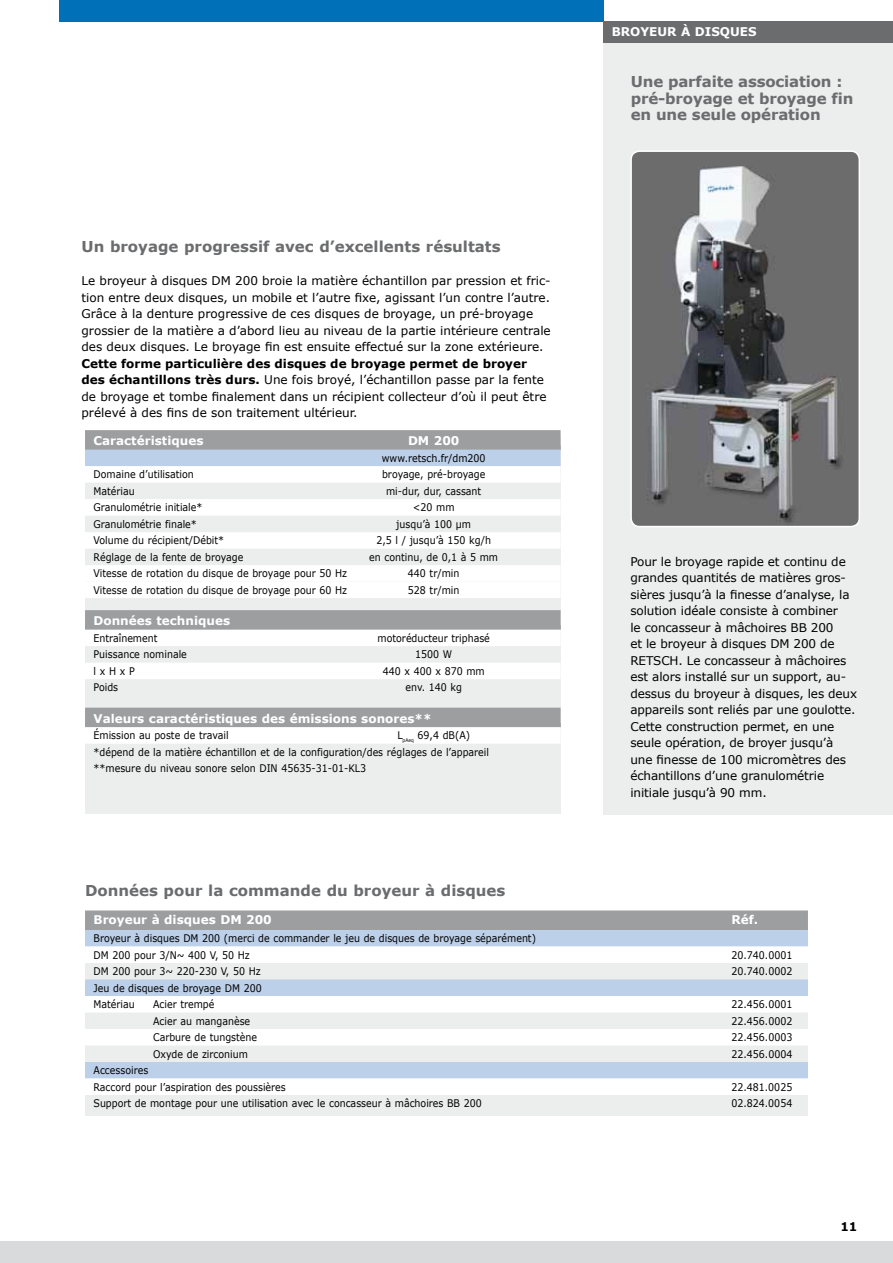
<style>
.page{position:relative;width:893px;height:1263px;background:#fff}
.page>*{position:absolute;margin:0;border:0;box-sizing:border-box;transform-origin:0 0}
.t1{font:700 15px/16.5px "Verdana";color:#6b6c6e}
.t2{font:12px/16.5px "Verdana";letter-spacing:-.01em;color:#000}
.t3{font:700 12px "Verdana";color:#fff}
.t4{font:700 12px "Verdana";color:#000}
.t5{font:10.5px/16.5px "Verdana";color:#000;scale:.9 1}
.s1{font-weight:700}
</style>
<div class="page">
<div style="left:604px;top:0;width:289px;height:814px;background:#eceded"></div>
<div style="left:603px;top:0;width:290px;height:22px;background:#fff"></div>
<div style="left:60px;top:0;width:544px;height:21px;background:#0070b8"></div>
<div style="left:604px;top:21px;width:289px;height:22px;background:#6b6c6e"></div>
<div style="left:0;top:1242px;width:893px;height:21px;background:#d9dadb"></div>
<div style="left:85px;top:916px;width:723px;height:200px;background:#eceded"></div>
<div style="left:85px;top:910px;width:723px;height:20px;background:#9c9e9f"></div>
<div style="left:85px;top:930px;width:723px;height:16px;background:#bdd0e9"></div>
<div style="left:85px;top:946px;width:723px;height:17px;background:#fff"></div>
<div style="left:85px;top:979px;width:723px;height:17px;background:#bdd0e9"></div>
<div style="left:85px;top:996px;width:723px;height:16px;background:#fff"></div>
<div style="left:85px;top:1029px;width:723px;height:16px;background:#fff"></div>
<div style="left:85px;top:1062px;width:723px;height:16px;background:#bdd0e9"></div>
<div style="left:85px;top:1078px;width:723px;height:17px;background:#fff"></div>
<div style="left:85px;top:436px;width:476px;height:378px;background:#eceded"></div>
<div style="left:85px;top:430px;width:476px;height:20px;background:#9c9e9f"></div>
<div style="left:85px;top:450px;width:476px;height:16px;background:#bdd0e9"></div>
<div style="left:85px;top:466px;width:476px;height:17px;background:#fff"></div>
<div style="left:85px;top:499px;width:476px;height:17px;background:#fff"></div>
<div style="left:85px;top:532px;width:476px;height:17px;background:#fff"></div>
<div style="left:85px;top:565px;width:476px;height:17px;background:#fff"></div>
<div style="left:85px;top:582px;width:476px;height:16px;background:#fff"></div>
<div style="left:85px;top:610px;width:476px;height:20px;background:#9c9e9f"></div>
<div style="left:85px;top:630px;width:476px;height:16px;background:#fff"></div>
<div style="left:85px;top:663px;width:476px;height:16px;background:#fff"></div>
<div style="left:85px;top:708px;width:476px;height:19px;background:#9c9e9f"></div>
<div style="left:85px;top:727px;width:476px;height:17px;background:#fff"></div>
<img style="left:633px;top:153px;width:224px;height:371px">
<div style="left:630px;top:150px;width:230px;height:377px;border:2px solid #fff;border-radius:9px"></div>
<p class="t3" style="left:612px;top:24px;width:20px">BROYEUR</p>
<p class="t3" style="left:681px;top:24px;width:24px">À DISQUES</p>
<p class="t1" style="left:81px;top:238px;width:421px">U n broyage progressif avec d’excellents résultats</p>
<p class="t2" style="left:81px;top:272px;width:471px">Le broyeur à disques DM 200 broie la matière échantillon par pression et fric&shy;tion entre deux disques, un mobile et l’autre fixe, agissant l’un contre l’autre.<br>Grâce à la denture progressive de ces disques de broyage, un pré-broyage grossier de la matière a d’abord lieu au niveau de la partie intérieure centrale des deux disques. Le broyage fin est ensuite effectué sur la zone extérieure.</p>
<p class="t2" style="left:81px;top:354px;width:467px"><span class="s1">Cette forme particulière des disques de broyage permet de broyer des échantillons très durs.</span> Une fois broyé, l’échantillon passe par la fente de broyage et tombe finalement dans un récipient collecteur d’où il peut être prélevé à des fins de son traitement ultérieur.</p>
<p class="t3" style="left:94px;top:433px;width:111px">Caractéristiques</p>
<p class="t3" style="left:408px;top:433px;width:8px">DM</p>
<p class="t3" style="left:434px;top:433px;width:27px">200</p>
<p class="t5" style="left:382px;top:449px;width:117px">www.retsch.fr/dm200</p>
<p class="t5" style="left:94px;top:466px;width:113px">Domaine d’utilisation</p>
<p class="t5" style="left:382px;top:466px;width:116px">broyage, pré-broyage</p>
<p class="t5" style="left:94px;top:482px;width:47px">Matériau</p>
<p class="t5" style="left:386px;top:482px;width:107px">mi-dur, dur, cassant</p>
<p class="t5" style="left:94px;top:499px;width:123px">Granulométrie initiale*</p>
<p class="t5" style="left:413px;top:499px;width:48px">&lt;20 mm</p>
<p class="t5" style="left:94px;top:515px;width:116px">Granulométrie finale*</p>
<p class="t5" style="left:396px;top:515px;width:85px">jusqu’à 100 μm</p>
<p class="t5" style="left:94px;top:532px;width:147px">Volume du récipient/Débit*</p>
<p class="t5" style="left:376px;top:532px;width:129px">2,5 l / jusqu’à 150 kg/h</p>
<p class="t5" style="left:94px;top:548px;width:168px">Réglage de la fente de broyage</p>
<p class="t5" style="left:369px;top:548px;width:145px">en continu, de 0,1 à 5 mm</p>
<p class="t5" style="left:94px;top:565px;width:283px">Vitesse de rotation du disque de broyage pour 50 Hz</p>
<p class="t5" style="left:408px;top:565px;width:59px">440 tr/min</p>
<p class="t5" style="left:94px;top:581px;width:283px">Vitesse de rotation du disque de broyage pour 60 Hz</p>
<p class="t5" style="left:408px;top:581px;width:59px">528 tr/min</p>
<p class="t3" style="left:94px;top:613px;width:138px">Données techniques</p>
<p class="t5" style="left:94px;top:629px;width:73px">Entraînement</p>
<p class="t5" style="left:378px;top:629px;width:126px">motoréducteur triphasé</p>
<p class="t5" style="left:94px;top:646px;width:105px">Puissance nominale</p>
<p class="t5" style="left:415px;top:646px;width:43px">1500 W</p>
<p class="t5" style="left:94px;top:662px;width:47px">l x H x P</p>
<p class="t5" style="left:383px;top:662px;width:115px">440 x 400 x 870 mm</p>
<p class="t5" style="left:94px;top:679px;width:29px">Poids</p>
<p class="t5" style="left:405px;top:679px;width:64px">env. 140 kg</p>
<p class="t3" style="left:94px;top:711px;width:340px">Valeurs caractéristiques des émissions sonores**</p>
<p class="t5" style="left:94px;top:727px;width:152px">Émission au poste de travail</p>
<p class="t5" style="left:94px;top:727px;width:441px;text-indent:304px">L<sub>pAeq</sub> 69,4 dB(A) *dépend de la matière échantillon et de la configuration/des réglages de l’appareil **mesure du niveau sonore selon DIN 45635-31-01-KL3</p>
<p class="t1" style="left:631px;top:73px;width:224px">U ne parfaite association : pré-broyage et broyage fin en une seule opération</p>
<p class="t2" style="left:630px;top:552px;width:228px">Pour le broyage rapide et continu de grandes quantités de matières gros&shy;sières jusqu’à la finesse d’analyse, la solution idéale consiste à combiner<br>le concasseur à mâchoires BB 200<br>et le broyeur à disques DM 200 de RETSCH. Le concasseur à mâchoires est alors installé sur un support, au&shy;dessus du broyeur à disques, les deux appareils sont reliés par une goulotte.<br>Cette construction permet, en une seule opération, de broyer jusqu’à une finesse de 100 micromètres des échantillons d’une granulométrie initiale jusqu’à 90 mm.</p>
<p class="t1" style="left:85px;top:881px;width:422px">Données pour la commande du broyeur à disques</p>
<p class="t3" style="left:94px;top:912px;width:138px">Broyeur à disques DM</p>
<p class="t3" style="left:246px;top:912px;width:27px">200</p>
<p class="t3" style="left:731px;top:912px;width:28px">Réf.</p>
<p class="t5" style="left:94px;top:930px;width:493px">Broyeur à disques DM 200 (merci de commander le jeu de disques de broyage séparément)<br>DM 200 pour 3/N~ 400 V, 50 Hz</p>
<p class="t5" style="left:731px;top:946px;width:69px">20.740.0001</p>
<p class="t5" style="left:94px;top:963px;width:187px">DM 200 pour 3~ 220-230 V, 50 Hz</p>
<p class="t5" style="left:731px;top:963px;width:69px">20.740.0002</p>
<p class="t5" style="left:94px;top:979px;width:188px">Jeu de disques de broyage DM 200<br>Matériau</p>
<p class="t5" style="left:153px;top:996px;width:70px">Acier trempé</p>
<p class="t5" style="left:731px;top:996px;width:69px">22.456.0001</p>
<p class="t5" style="left:153px;top:1012px;width:109px">Acier au manganèse</p>
<p class="t5" style="left:731px;top:1012px;width:69px">22.456.0002</p>
<p class="t5" style="left:153px;top:1029px;width:117px">Carbure de tungstène</p>
<p class="t5" style="left:731px;top:1029px;width:69px">22.456.0003</p>
<p class="t5" style="left:153px;top:1045px;width:107px">Oxyde de zirconium</p>
<p class="t5" style="left:731px;top:1045px;width:69px">22.456.0004</p>
<p class="t5" style="left:94px;top:1062px;width:215px">Accessoires<br>Raccord pour l’aspiration des poussières</p>
<p class="t5" style="left:731px;top:1078px;width:69px">22.481.0025</p>
<p class="t5" style="left:94px;top:1095px;width:433px">Support de montage pour une utilisation avec le concasseur à mâchoires BB 200</p>
<p class="t5" style="left:731px;top:1095px;width:69px">02.824.0054</p>
<p class="t4" style="left:840px;top:1219px;width:19px">11</p>
</div>
